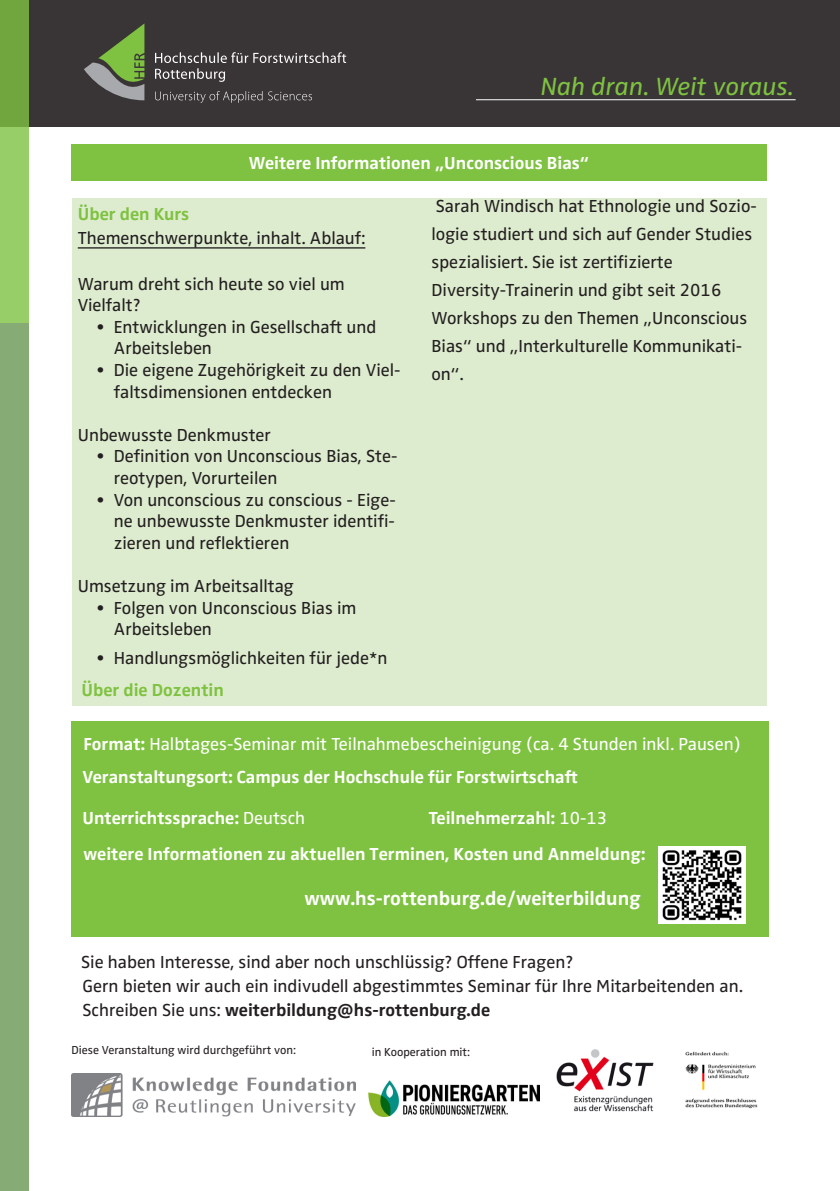
<style>
.page{position:relative;width:840px;height:1191px;background:#fff}
.page>*{position:absolute;margin:0;border:0;box-sizing:border-box;transform-origin:0 0}
.t1{font:italic 25.8px "Zwo OT";color:#7fc241}
.t2{font:700 20px "Zwo OT";color:#fff}
.t3{font:18px/21.6px "Zwo OT";color:#231f20}
.t4{font:700 18px "Zwo OT";color:#fff}
.t5{font:18px "Zwo OT";color:#fff}
.t6{font:700 18px "Zwo OT";color:#7fc241}
.t7{font:12px "Zwo OT";color:#231f20}
.s1{font-weight:700;color:#7fc241}
.s2{font-weight:700}
.s3{font-weight:400}
</style>
<div class="page">
<div style="left:71px;top:721px;width:697px;height:215px;background:#7fc241"></div>
<div style="left:72px;top:198px;width:694px;height:507px;background:#ddecce"></div>
<hr style="left:78px;top:247px;width:287px;height:1px;background:#231f20">
<div style="left:71px;top:144px;width:695px;height:36px;background:#7fc241"></div>
<div style="left:0;top:323px;width:28px;height:868px;background:#86ab74"></div>
<div style="left:0;top:0;width:839px;height:126px;background:#393536"></div>
<svg style="left:155px;top:52px;width:191px;height:30px"></svg>
<svg style="left:155px;top:91px;width:157px;height:12px"></svg>
<svg style="left:84px;top:24px;width:60px;height:76px"></svg>
<hr style="left:475px;top:99px;width:320px;height:1px;background:#fff">
<svg style="left:0;top:0;width:28px;height:323px;background:#88bd56"></svg>
<img style="left:369px;top:1080px;width:170px;height:36px">
<img style="left:556px;top:1049px;width:98px;height:63px">
<img style="left:71px;top:1073px;width:284px;height:43px">
<img style="left:685px;top:1051px;width:73px;height:58px">
<img style="left:658px;top:846px;width:87px;height:77px">
<p class="t1" style="left:540px;top:72px;width:254px">Nah dran. Weit voraus.</p>
<p class="t4" style="left:249px;top:152px;width:341px">Weitere Informationen „Unconscious Bias“</p>
<p class="t3" style="left:78px;top:202px;width:289px;line-height:24px"><span class="s1">Über den Kurs<br></span>Themenschwerpunkte, inhalt. Ablauf:</p>
<p class="t3" style="left:78px;top:273px;width:268px">Warum dreht sich heute so viel um</p>
<p class="t3" style="left:78px;top:295px;width:64px">Vielfalt?</p>
<p class="t3" style="left:114px;top:316px;width:264px;text-indent:-17px">• Entwicklungen in Gesellschaft und<br>Arbeitsleben</p>
<p class="t3" style="left:114px;top:359px;width:288px;text-indent:-17px">• Die eigene Zugehörigkeit zu den Viel&shy;faltsdimensionen entdecken</p>
<p class="t3" style="left:78px;top:424px;width:194px">Unbewusste Denkmuster</p>
<p class="t3" style="left:114px;top:446px;width:285px;text-indent:-17px">• Definition von Unconscious Bias, Ste&shy;reotypen, Vorurteilen</p>
<p class="t3" style="left:114px;top:489px;width:283px;text-align:justify;text-indent:-17px">• Von unconscious zu conscious - Eige&shy;ne unbewusste Denkmuster identifi&shy;zieren und reflektieren</p>
<p class="t3" style="left:78px;top:575px;width:217px">Umsetzung im Arbeitsalltag</p>
<p class="t3" style="left:114px;top:597px;width:244px;text-indent:-17px">• Folgen von Unconscious Bias im<br>Arbeitsleben</p>
<p class="t3" style="left:97px;top:647px;width:292px">• Handlungsmöglichkeiten für jede*n</p>
<p class="t6" style="left:81px;top:679px;width:144px">Über die Dozentin</p>
<p class="t3" style="left:431px;top:192px;width:327px;line-height:28px">Sarah Windisch hat Ethnologie und Sozio&shy;logie studiert und sich auf Gender Studies spezialisiert. Sie ist zertifizierte Diversity-Trainerin und gibt seit 2016<br>Workshops zu den Themen „Unconscious Bias“ und „Interkulturelle Kommunikati&shy;on“.</p>
<p class="t5" style="left:83px;top:733px;width:658px"><span class="s2">Format:</span> Halbtages-Seminar mit Teilnahmebescheinigung (ca. 4 Stunden inkl. Pausen)</p>
<p class="t4" style="left:82px;top:766px;width:496px">Veranstaltungsort: Campus der Hochschule für Forstwirtschaft</p>
<p class="t4" style="left:82px;top:807px;width:224px">Unterrichtssprache: <span class="s3">Deutsch</span></p>
<p class="t4" style="left:428px;top:807px;width:180px">Teilnehmerzahl: <span class="s3">10-13</span></p>
<p class="t4" style="left:83px;top:843px;width:563px">weitere Informationen zu aktuellen Terminen, Kosten und Anmeldung:</p>
<p class="t2" style="left:304px;top:886px;width:337px">www.hs-rottenburg.de/weiterbildung</p>
<p class="t3" style="left:81px;top:950px;width:663px;line-height:24px">Sie haben Interesse, sind aber noch unschlüssig? Offene Fragen?<br>Gern bieten wir auch ein indivudell abgestimmtes Seminar für Ihre Mitarbeitenden an.<br>Schreiben Sie uns: <span class="s2">weiterbildung@hs-rottenburg.de</span></p>
<p class="t7" style="left:71px;top:1042px;width:226px">Diese Veranstaltung wird durchgeführt von:</p>
<p class="t7" style="left:371px;top:1045px;width:100px">in Kooperation mit:</p>
</div>
